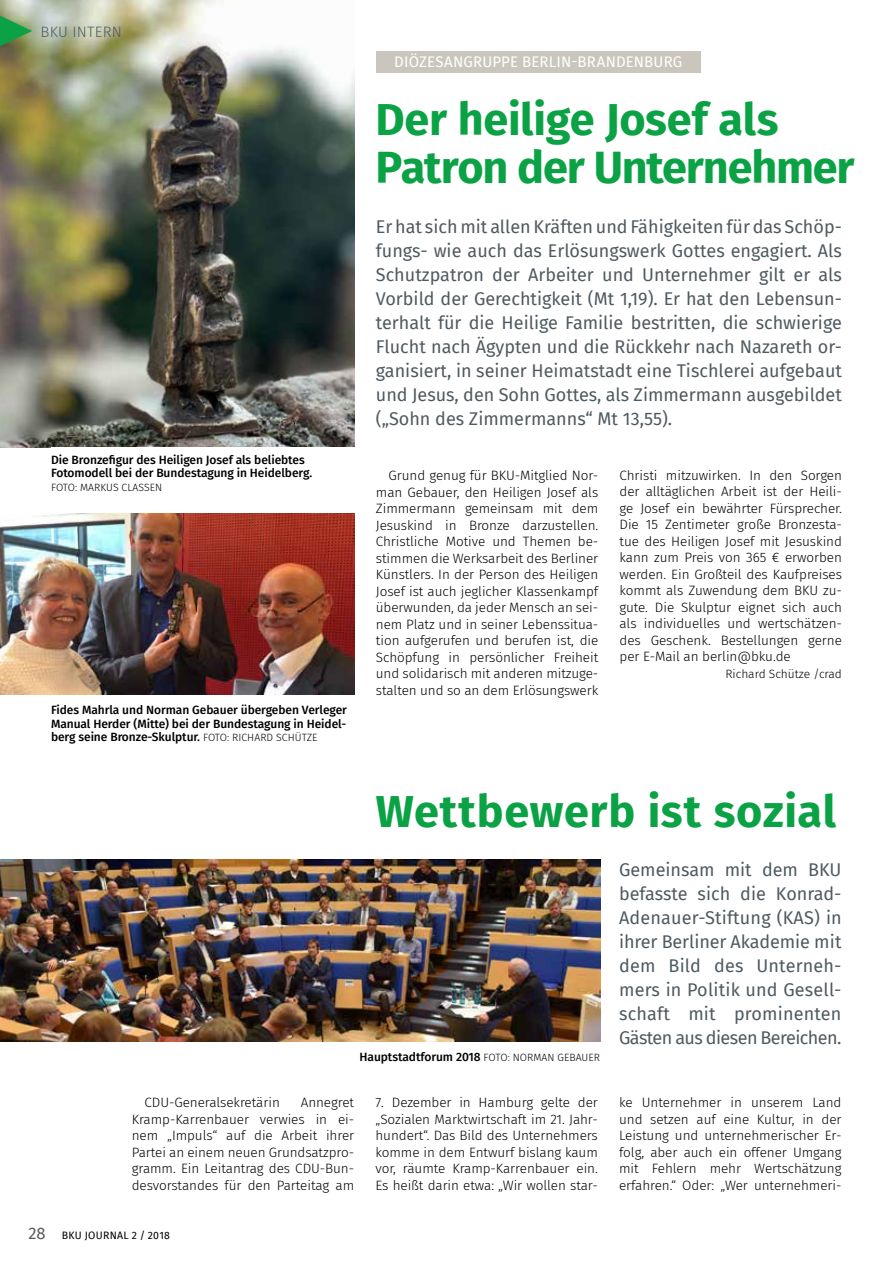
<style>
.page{position:relative;width:893px;height:1263px;background:#fff}
.page>*{position:absolute;margin:0;border:0;box-sizing:border-box;transform-origin:0 0}
.t1{font:700 45px/48px "Fira Sans";letter-spacing:-.025em;color:#0aa245}
.t2{font:700 45px "Fira Sans";letter-spacing:.015em;color:#0aa245}
.t3{font:18px/24px "Fira Sans";color:#4f5a60;text-align:justify}
.t4{font:15px "Fira Sans";letter-spacing:.01em;color:#fff}
.t5{font:300 15px "Fira Sans";letter-spacing:.015em;color:#4f5a60}
.t6{font:300 13.5px/16.5px "Fira Sans";letter-spacing:-.005em;color:#000;text-align:justify}
.t7{font:500 12px/13.5px "Fira Sans";letter-spacing:-.005em;color:#000}
.t8{font:300 12px "Fira Sans";letter-spacing:-.005em;color:#000}
.t9{font:10.5px "Fira Sans";letter-spacing:.03em;color:#000}
.t10{font:300 10.5px "Fira Sans";letter-spacing:.005em;color:#000}
.s1{font-weight:300;font-size:10.5px}
.s2{font-size:16.5px;color:#58595b}
</style>
<div class="page">
<img style="left:0;top:0;width:355px;height:447px">
<svg style="left:0;top:16px;width:32px;height:30px"></svg>
<div style="left:376px;top:51px;width:325px;height:21px;background:#cbc6bd"></div>
<img style="left:0;top:513px;width:355px;height:182px">
<img style="left:0;top:860px;width:600px;height:181px">
<p class="t5" style="left:40px;top:21px;width:83px">BKU INTERN</p>
<p class="t7" style="left:51px;top:452px;width:263px">Die Bronzefigur des Heiligen Josef als beliebtes<br>Fotomodell bei der Bundestagung in Heidelberg.</p>
<p class="t10" style="left:51px;top:480px;width:113px">FOTO: MARKUS CLASSEN</p>
<p class="t7" style="left:51px;top:703px;width:297px;text-align:justify">Fides Mahrla und Norman Gebauer übergeben Verleger Manual Herder (Mitte) bei der Bundestagung in Heidel&shy;berg seine Bronze-Skulptur. <span class="s1">FOTO: RICHARD SCHÜTZE</span></p>
<p class="t4" style="left:394px;top:50px;width:290px">DIÖZESANGRUPPE BERLIN-BRANDENBURG</p>
<h1 class="t1" style="left:375px;top:92px;width:481px">Der heilige Josef als<br>Patron der Unternehmer</h1>
<p class="t3" style="left:376px;top:214px;width:468px">Er hat sich mit allen Kräften und Fähigkeiten für das Schöp&shy;fungs- wie auch das Erlösungswerk Gottes engagiert. Als Schutzpatron der Arbeiter und Unternehmer gilt er als Vorbild der Gerechtigkeit (Mt 1,19). Er hat den Lebensun&shy;terhalt für die Heilige Familie bestritten, die schwierige Flucht nach Ägypten und die Rückkehr nach Nazareth or&shy;ganisiert, in seiner Heimatstadt eine Tischlerei aufgebaut und Jesus, den Sohn Gottes, als Zimmermann ausgebildet („Sohn des Zimmermanns“ Mt 13,55).</p>
<p class="t6" style="left:376px;top:467px;width:224px;text-indent:13px">Grund genug für BKU-Mitglied Nor&shy;man Gebauer, den Heiligen Josef als Zimmermann gemeinsam mit dem Jesuskind in Bronze darzustellen.<br>Christliche Motive und Themen be&shy;stimmen die Werksarbeit des Berliner Künstlers. In der Person des Heiligen Josef ist auch jeglicher Klassenkampf überwunden, da jeder Mensch an sei&shy;nem Platz und in seiner Lebenssitua&shy;tion aufgerufen und berufen ist, die Schöpfung in persönlicher Freiheit und solidarisch mit anderen mitzuge&shy;stalten und so an dem Erlösungswerk</p>
<p class="t6" style="left:620px;top:467px;width:224px">Christi mitzuwirken. In den Sorgen der alltäglichen Arbeit ist der Heili&shy;ge Josef ein bewährter Fürsprecher.<br>Die 15 Zentimeter große Bronzesta&shy;tue des Heiligen Josef mit Jesuskind kann zum Preis von 365 € erworben werden. Ein Großteil des Kaufpreises kommt als Zuwendung dem BKU zu&shy;gute. Die Skulptur eignet sich auch als individuelles und wertschätzen&shy;des Geschenk. Bestellungen gerne per E-Mail an berlin@bku.de</p>
<p class="t8" style="left:726px;top:665px;width:118px">Richard Schütze /crad</p>
<h1 class="t2" style="left:376px;top:773px;width:462px">Wettbewerb ist sozial</h1>
<p class="t7" style="left:359px;top:1049px;width:242px">Hauptstadtforum 2018 <span class="s1">FOTO: NORMAN GEBAUER</span></p>
<h2 class="t3" style="left:619px;top:858px;width:224px">Gemeinsam mit dem BKU befasste sich die Konrad-Adenauer-Stiftung (KAS) in ihrer Berliner Akademie mit dem Bild des Unterneh&shy;mers in Politik und Gesell&shy;schaft mit prominenten Gästen aus diesen Bereichen.</h2>
<p class="t6" style="left:132px;top:1094px;width:224px;text-indent:169px">Annegret Kramp-Karrenbauer verwies in ei&shy;nem „Impuls“ auf die Arbeit ihrer Partei an einem neuen Grundsatzpro&shy;gramm. Ein Leitantrag des CDU-Bun&shy;desvorstandes für den Parteitag am</p>
<p class="t6" style="left:375px;top:1094px;width:224px">7. Dezember in Hamburg gelte der „Sozialen Marktwirtschaft im 21. Jahr&shy;hundert“. Das Bild des Unternehmers komme in dem Entwurf bislang kaum vor, räumte Kramp-Karrenbauer ein.<br>Es heißt darin etwa: „Wir wollen star-</p>
<p class="t6" style="left:619px;top:1094px;width:224px">ke Unternehmer in unserem Land und setzen auf eine Kultur, in der Leistung und unternehmerischer Er&shy;folg, aber auch ein offener Umgang mit Fehlern mehr Wertschätzung erfahren.“ Oder: „Wer unternehmeri-</p>
<p class="t6" style="left:145px;top:1094px;width:137px">CDU-Generalsekretärin</p>
<p class="t9" style="left:28px;top:1227px;width:143px"><span class="s2">28</span> BKU JOURNAL 2 / 2018</p>
</div>
